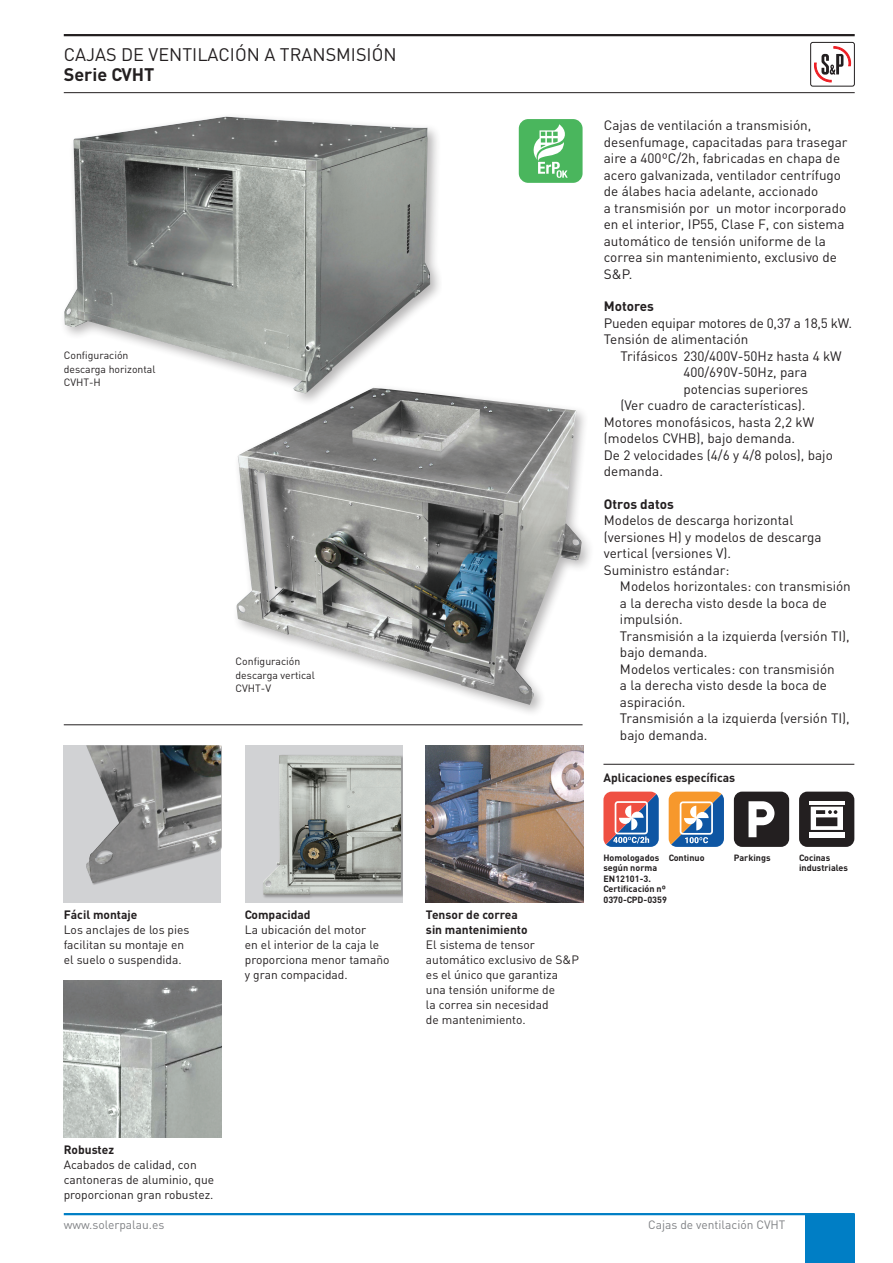
<style>
.page{position:relative;width:893px;height:1263px;background:#fff}
.page>*{position:absolute;margin:0;border:0;box-sizing:border-box;transform-origin:0 0}
.t1{font:18px "DIN";color:#231f20}
.t2{font:700 18px "DIN";color:#231f20}
.t3{font:13.5px/16.5px "DIN";color:#231f20}
.t4{font:700 13.5px "DIN";color:#231f20}
.t5{font:12px/15px "DIN";color:#231f20}
.t6{font:700 12px/15px "DIN";color:#231f20}
.t7{font:12px "DIN";color:#808285}
.t8{font:10.5px/13.5px "DIN";color:#231f20}
.t9{font:700 9px/10.5px "DIN";color:#231f20}
</style>
<div class="page">
<hr style="left:64px;top:1213px;width:791px;height:2px;background:#007ec5">
<div style="left:805px;top:1214px;width:50px;height:49px;background:#007ec5"></div>
<hr style="left:64px;top:34px;width:791px;height:2px;background:#231f20">
<hr style="left:64px;top:92px;width:791px;height:1px;background:#231f20">
<svg style="left:814px;top:47px;width:37px;height:36px"></svg>
<div style="left:810px;top:42px;width:45px;height:44px;border:1px solid #231f20;border-radius:2px"></div>
<div style="left:64px;top:745px;width:157px;height:158px;background:#d1d2d4"></div>
<img style="left:85px;top:745px;width:136px;height:138px">
<img style="left:426px;top:745px;width:157px;height:158px">
<div style="left:245px;top:745px;width:157px;height:158px;background:#d1d2d4"></div>
<div style="left:262px;top:754px;width:140px;height:144px;background:#231f20;opacity:.33"></div>
<img style="left:263px;top:755px;width:138px;height:140px">
<img style="left:64px;top:980px;width:157px;height:158px">
<hr style="left:64px;top:724px;width:519px;height:1px;background:#231f20">
<div style="left:60px;top:112px;width:381px;height:295px;background:#231f20;opacity:.33"></div>
<img style="left:64px;top:117px;width:366px;height:276px">
<div style="left:232px;top:383px;width:363px;height:335px;background:#fff"></div>
<img style="left:237px;top:388px;width:345px;height:317px">
<hr style="left:603px;top:764px;width:251px;height:1px;background:#231f20">
<svg style="left:603px;top:792px;width:56px;height:55px;background:#9c778f"></svg>
<div style="left:734px;top:792px;width:55px;height:55px;background:#231f20;border-radius:8px"></div>
<svg style="left:748px;top:801px;width:26px;height:36px"></svg>
<div style="left:799px;top:792px;width:55px;height:55px;background:#231f20;border-radius:8px"></div>
<hr style="left:809px;top:801px;width:36px;height:4px;background:#fff">
<svg style="left:811px;top:807px;width:32px;height:23px"></svg>
<div style="left:809px;top:832px;width:36px;height:5px;background:#fff"></div>
<svg style="left:669px;top:792px;width:55px;height:55px;background:#9a9184"></svg>
<div style="left:519px;top:119px;width:64px;height:64px;background:#4ab65d;border-radius:9px"></div>
<svg style="left:533px;top:124px;width:35px;height:54px"></svg>
<h1 class="t1" style="left:64px;top:43px;width:334px">CAJAS DE VENTILACIÓN A TRANSMISIÓN</h1>
<h1 class="t2" style="left:64px;top:62px;width:92px">Serie CVHT</h1>
<p class="t8" style="left:64px;top:349px;width:93px">Configuración descarga horizontal<br>CVHT-H</p>
<p class="t8" style="left:236px;top:654px;width:81px">Configuración descarga vertical<br>CVHT-V</p>
<p class="t6" style="left:64px;top:907px;width:75px">Fácil montaje</p>
<p class="t5" style="left:64px;top:922px;width:127px">Los anclajes de los pies facilitan su montaje en el suelo o suspendida.</p>
<p class="t6" style="left:245px;top:907px;width:67px">Compacidad</p>
<p class="t5" style="left:245px;top:922px;width:146px">La ubicación del motor<br>en el interior de la caja le proporciona menor tamaño y gran compacidad.</p>
<p class="t3" style="left:604px;top:117px;width:245px">Cajas de ventilación a transmisión, desenfumage, capacitadas para trasegar aire a 400ºC/2h, fabricadas en chapa de acero galvanizada, ventilador centrífugo de álabes hacia adelante, accionado<br>a transmisión por un motor incorporado en el interior, IP55, Clase F, con sistema automático de tensión uniforme de la correa sin mantenimiento, exclusivo de S&amp;P.</p>
<p class="t4" style="left:604px;top:298px;width:52px">Motores</p>
<p class="t3" style="left:604px;top:314px;width:250px">Pueden equipar motores de 0,37 a 18,5 kW.<br>Tensión de alimentación</p>
<p class="t3" style="left:620px;top:347px;width:223px">Trifásicos 230/400V-50Hz hasta 4 kW</p>
<p class="t3" style="left:683px;top:364px;width:125px">400/690V-50Hz, para</p>
<p class="t3" style="left:683px;top:380px;width:126px">potencias superiores</p>
<p class="t3" style="left:620px;top:397px;width:187px">(Ver cuadro de características).</p>
<p class="t3" style="left:604px;top:413px;width:212px">Motores monofásicos, hasta 2,2 kW</p>
<p class="t3" style="left:604px;top:430px;width:193px">(modelos CVHB), bajo demanda.</p>
<p class="t3" style="left:604px;top:446px;width:231px">De 2 velocidades (4/6 y 4/8 polos), bajo</p>
<p class="t3" style="left:604px;top:463px;width:61px">demanda.</p>
<p class="t4" style="left:604px;top:495px;width:71px">Otros datos</p>
<p class="t3" style="left:604px;top:512px;width:219px">Modelos de descarga horizontal (versiones H) y modelos de descarga vertical (versiones V).<br>Suministro estándar:</p>
<p class="t3" style="left:620px;top:578px;width:232px">Modelos horizontales: con transmisión a la derecha visto desde la boca de impulsión.<br>Transmisión a la izquierda (versión TI), bajo demanda.<br>Modelos verticales: con transmisión<br>a la derecha visto desde la boca de aspiración.<br>Transmisión a la izquierda (versión TI), bajo demanda.</p>
<p class="t6" style="left:603px;top:770px;width:133px">Aplicaciones específicas</p>
<p class="t6" style="left:426px;top:907px;width:103px">Tensor de correa sin mantenimiento</p>
<p class="t5" style="left:426px;top:937px;width:155px">El sistema de tensor automático exclusivo de S&amp;P es el único que garantiza una tensión uniforme de<br>la correa sin necesidad<br>de mantenimiento.</p>
<p class="t9" style="left:603px;top:852px;width:103px">Homologados Continuo</p>
<p class="t9" style="left:734px;top:852px;width:38px">Parkings</p>
<p class="t9" style="left:603px;top:862px;width:65px">según norma<br>EN12101-3.<br>Certificación nº<br>0370-CPD-0359</p>
<p class="t9" style="left:799px;top:852px;width:50px">Cocinas industriales</p>
<p class="t6" style="left:64px;top:1142px;width:52px">Robustez</p>
<p class="t5" style="left:64px;top:1157px;width:152px">Acabados de calidad, con cantoneras de aluminio, que proporcionan gran robustez.</p>
<p class="t7" style="left:64px;top:1217px;width:102px">www.solerpalau.es</p>
<p class="t7" style="left:648px;top:1217px;width:139px">Cajas de ventilación CVHT</p>
</div>
